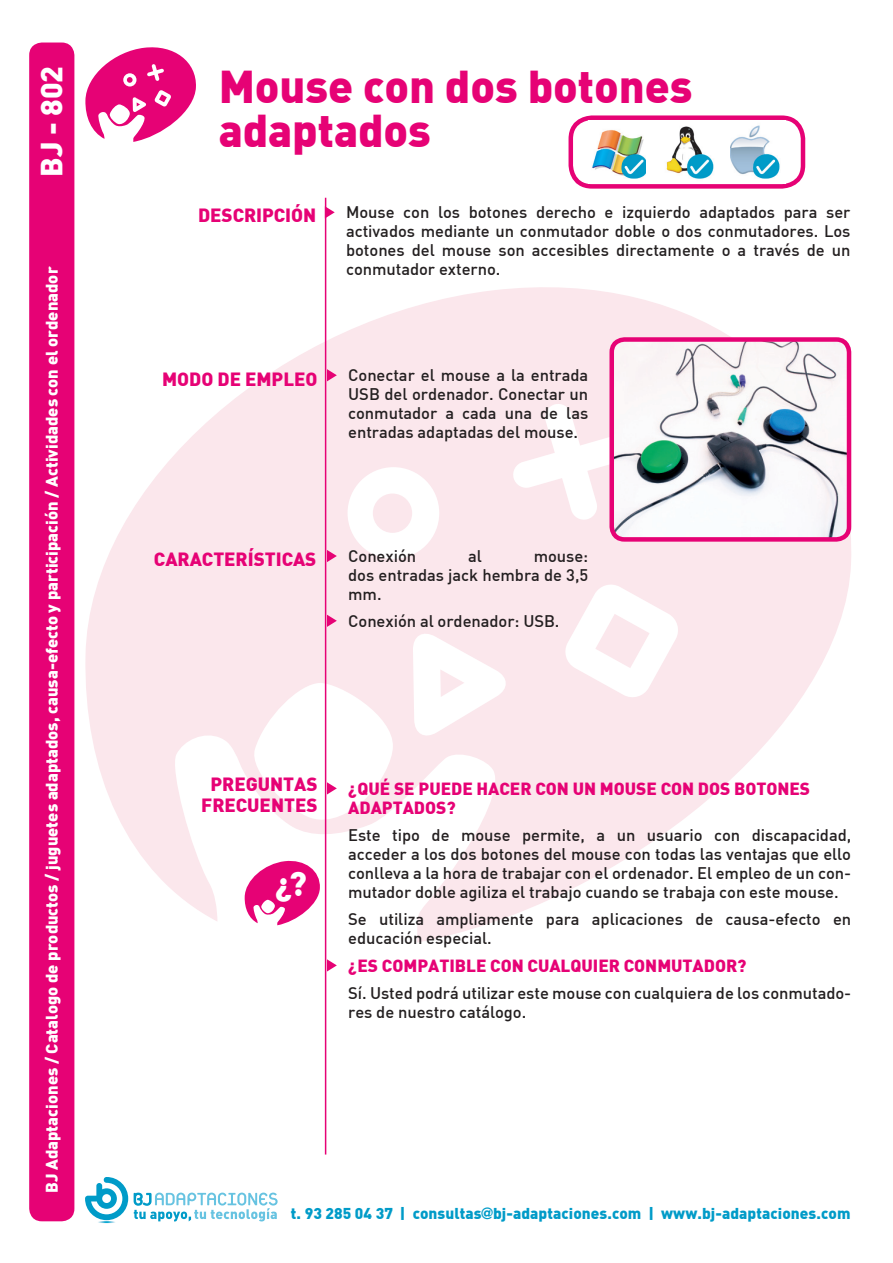
<style>
.page{position:relative;width:893px;height:1263px;background:#fff}
.page>*{position:absolute;margin:0;border:0;box-sizing:border-box;transform-origin:0 0}
.titular_producto{font:900 45px "DIN";color:#e60275}
.t1{font:900 33.75px "DIN Alternate";color:#fff}
.referencia_BJ{font:900 30px "DIN";color:#fff}
.columna_descr-modo-c{font:900 18.75px "DIN";color:#e60275}
.titular_pregunta{font:900 17.25px/19.5px "DIN";color:#e60275}
.Preguntas_frecuentes{font:500 16.5px/18.8px "DIN";letter-spacing:-.005em;color:#231f20}
.Descripción{font:500 16.5px/18.8px "DIN";letter-spacing:-.005em;color:#231f20;text-align:justify}
.ModoEmpleo_Carac{font:500 16.5px/18.8px "DIN";letter-spacing:-.005em;color:#231f20;text-align:justify}
.miga_de_pan{font:900 16.5px "DIN";color:#fff}
.t2{font:900 15.45px "DIN";letter-spacing:.005em;color:#009bc8}
.s1{font-family:"DIN Alternate";font-size:33.75px;color:#fff}
.s2{font-family:"Century Gothic";font-weight:700}
</style>
<div class="page">
<svg style="left:85px;top:47px;width:111px;height:95px"></svg>
<svg style="left:85px;top:266px;width:767px;height:677px;fill:#fbe7ec"></svg>
<div style="left:29px;top:43px;width:45px;height:1178px;background:#e60275;border-radius:13px"></div>
<svg style="left:134px;top:1192px;width:144px;height:29px"></svg>
<svg style="left:85px;top:1177px;width:43px;height:46px"></svg>
<hr style="left:325px;top:198px;width:1px;height:956px;background:#e60275">
<svg style="left:244px;top:860px;width:76px;height:65px"></svg>
<img style="left:612px;top:339px;width:237px;height:200px">
<div style="left:609px;top:337px;width:242px;height:205px;border:4px solid #e60275;border-radius:13px"></div>
<svg style="left:326px;top:206px;width:9px;height:12px"></svg>
<svg style="left:327px;top:782px;width:10px;height:12px"></svg>
<svg style="left:327px;top:959px;width:10px;height:12px"></svg>
<svg style="left:327px;top:369px;width:10px;height:12px"></svg>
<svg style="left:327px;top:550px;width:10px;height:12px"></svg>
<svg style="left:327px;top:615px;width:10px;height:12px"></svg>
<div style="left:568px;top:115px;width:237px;height:74px;border:4px solid #e60275;border-radius:21px"></div>
<img style="left:592px;top:130px;width:54px;height:49px">
<img style="left:666px;top:126px;width:48px;height:53px">
<img style="left:730px;top:125px;width:50px;height:54px">
<p class="referencia_BJ" style="left:32px;top:177px;width:112px;rotate:-90deg">BJ - 802</p>
<p class="miga_de_pan" style="left:41px;top:1193px;width:928px;rotate:-90deg">BJ Adaptaciones / Catalogo de productos / juguetes adaptados, causa-efecto y participación / Actividades con el ordenador</p>
<p class="titular_producto" style="left:219px;top:56px;width:475px">Mouse con dos botones</p>
<p class="titular_producto" style="left:219px;top:100px;width:214px">adaptados</p>
<p class="columna_descr-modo-c" style="left:198px;top:203px;width:120px">DESCRIPCIÓN</p>
<p class="Descripción" style="left:346px;top:203px;width:506px">Mouse con los botones derecho e izquierdo adaptados para ser activados mediante un conmutador doble o dos conmutadores. Los botones del mouse son accesibles directamente o a través de un conmutador externo.</p>
<p class="columna_descr-modo-c" style="left:162px;top:367px;width:157px">MODO DE EMPLEO</p>
<p class="ModoEmpleo_Carac" style="left:348px;top:365px;width:241px">Conectar el mouse a la entrada USB del ordenador. Conectar un conmutador a cada una de las entradas adaptadas del mouse.</p>
<p class="columna_descr-modo-c" style="left:154px;top:547px;width:164px">CARACTERÍSTICAS</p>
<p class="ModoEmpleo_Carac" style="left:348px;top:546px;width:69px">Conexión</p>
<p class="ModoEmpleo_Carac" style="left:468px;top:546px;width:15px">al</p>
<p class="ModoEmpleo_Carac" style="left:348px;top:546px;width:241px;text-indent:185px">mouse: dos entradas jack hembra de 3,5 mm.</p>
<p class="ModoEmpleo_Carac" style="left:348px;top:611px;width:213px">Conexión al ordenador: USB.</p>
<p class="columna_descr-modo-c" style="left:210px;top:772px;width:109px">PREGUNTAS</p>
<p class="columna_descr-modo-c" style="left:201px;top:793px;width:118px">FRECUENTES</p>
<p class="t1" style="left:274px;top:861px;width:34px">¿?</p>
<p class="titular_pregunta" style="left:348px;top:777px;width:463px">¿QUÉ SE PUEDE HACER CON UN MOUSE CON DOS BOTONES<br>ADAPTADOS?</p>
<p class="Preguntas_frecuentes" style="left:348px;top:825px;width:504px;text-align:justify">Este tipo de mouse permite, a un usuario con discapacidad, acceder a los dos botones del mouse con todas las ventajas que ello conlleva a la hora de trabajar con el ordenador. El empleo de un con&shy;mutador doble agiliza el trabajo cuando se trabaja con este mouse.</p>
<p class="Preguntas_frecuentes" style="left:348px;top:909px;width:504px">Se utiliza ampliamente para aplicaciones de causa-efecto en educación especial.</p>
<p class="titular_pregunta" style="left:348px;top:954px;width:400px">¿ES COMPATIBLE CON CUALQUIER CONMUTADOR?</p>
<p class="Preguntas_frecuentes" style="left:348px;top:983px;width:504px">Sí. Usted podrá utilizar este mouse con cualquiera de los conmutado&shy;res de nuestro catálogo.</p>
<p class="t2" style="left:256px;top:1203px;width:596px"><span class="s1">¿?</span>t. 93 285 04 37 | consultas<span class="s2">@</span>bj-adaptaciones.com | www.bj-adaptaciones.com</p>
</div>
